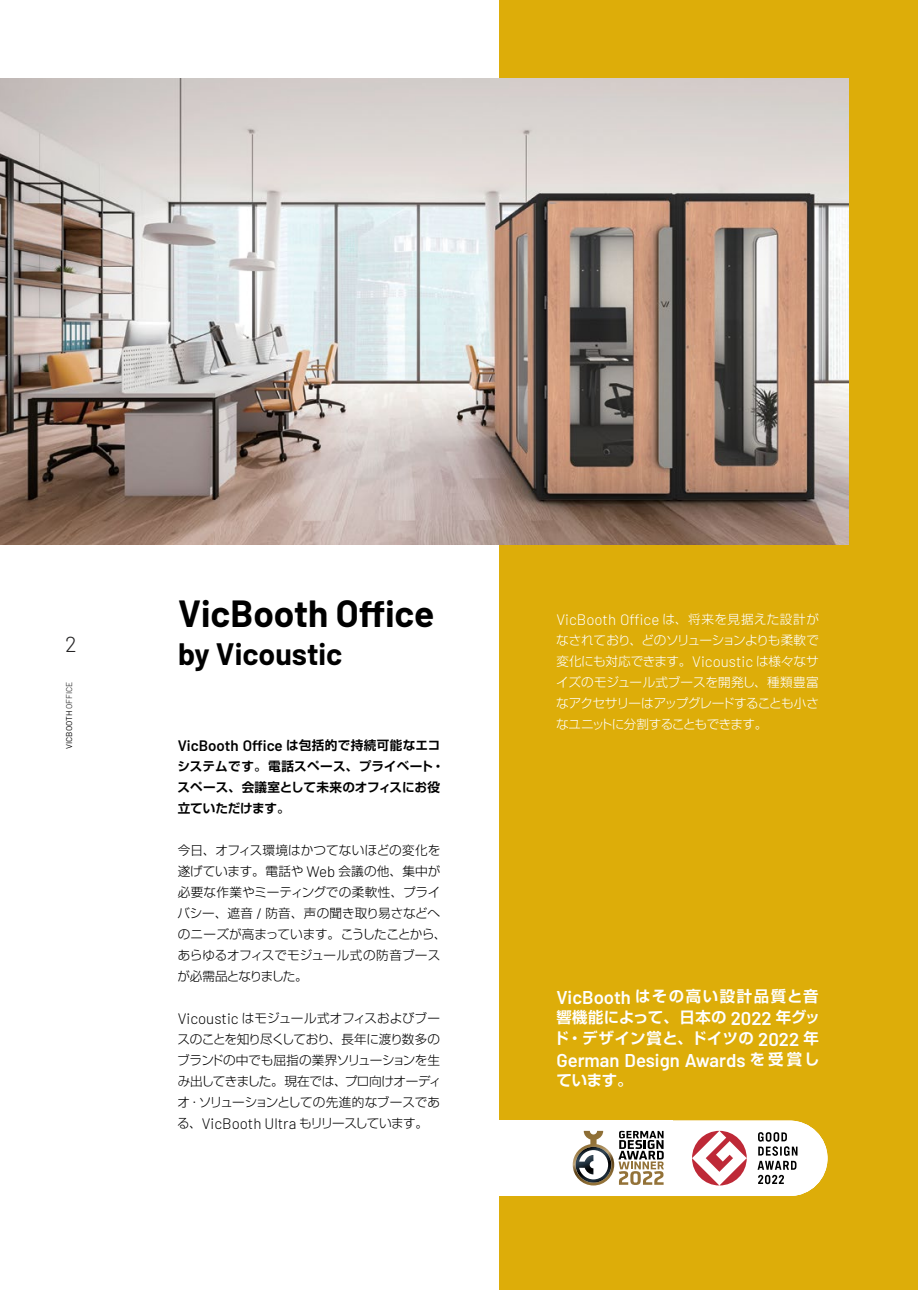
<style>
.page{position:relative;width:918px;height:1290px;background:#fff}
.page>*{position:absolute;margin:0;border:0;box-sizing:border-box;transform-origin:0 0}
.t1{font:700 36.93px "Barlow";color:#000}
.t2{font:700 30.28px "Barlow";color:#000}
.t3{font:300 21.88px "Barlow";color:#242324}
.t4{font:600 18.55px "Barlow";color:#fff}
.t5{font:700 15.4px/21px "Shin Go Pro De";letter-spacing:.035em;color:#fff;text-align:justify}
.t6{font:600 15.05px "Barlow";color:#000}
.t7{font:300 15.05px "Barlow";color:#fff}
.t8{font:300 12.6px/21px "Shin Go Pro";letter-spacing:-.02em;color:#000}
.t9{font:300 12.6px/21px "Shin Go Pro";color:#000}
.t10{font:300 12.6px/21px "Shin Go Pro";letter-spacing:-.05em;color:#fff;text-align:justify}
.t11{font:700 12.6px/21px "Shin Go Pro De";letter-spacing:.005em;color:#000}
.t12{font:8.4px "Barlow";color:#000}
.s1{font-weight:300}
.s2{font-family:"Shin Go Pro De";font-weight:700;font-size:12.6px}
.s3{font-family:"Barlow";font-size:15.05px}
.s4{font-family:"Shin Go Pro";font-size:12.6px}
.s5{font-family:"Barlow";font-weight:600;font-size:18.55px}
.s6{font-family:"Shin Go Pro De";font-weight:700;font-size:15.4px}
</style>
<div class="page">
<div style="left:499px;top:0;width:419px;height:1290px;background:#ddad09"></div>
<img style="left:0;top:78px;width:848px;height:466px">
<div style="left:469px;top:1120px;width:203px;height:76px;background:#fff"></div>
<svg style="left:572px;top:1120px;width:255px;height:76px"></svg>
<h3 class="t3" style="left:65px;top:628px;width:13px">2</h3>
<p class="t12" style="left:63px;top:749px;width:68px;rotate:-90deg">VICBOOTH <span class="s1">OFFICE</span></p>
<h1 class="t1" style="left:178px;top:586px;width:258px">VicBooth Office</h1>
<h2 class="t2" style="left:178px;top:631px;width:166px">by Vicoustic</h2>
<p class="t6" style="left:178px;top:735px;width:264px">VicBooth Office <span class="s2">は包括的で持続可能なエコ</span></p>
<p class="t11" style="left:177px;top:754px;width:268px">システムです。電話スペース、プライベート・スペース、会議室として未来のオフィスにお役立ていただけます。</p>
<p class="t9" style="left:177px;top:838px;width:270px">今日、オフィス環境はかつてないほどの変化を遂げています。電話や <span class="s3">Web</span> 会議の他、集中が必要な作業やミーティングでの柔軟性、プライバシー、遮音 <span class="s3">/</span> 防音、声の聞き取り易さなどへのニーズが高まっています。こうしたことから、あらゆるオフィスでモジュール式の防音ブースが必需品となりました。</p>
<p class="t8" style="left:177px;top:1006px;width:266px"><span class="s3">Vicoustic</span> はモジュール式オフィスおよびブースのことを知り尽くしており、長年に渡り数多のブランドの中でも屈指の業界ソリューションを生み出してきました。現在では、プロ向けオーディオ・ソリューションとしての先進的なブースである、<span class="s3">VicBooth Ultra</span> もリリースしています。</p>
<p class="t7" style="left:556px;top:609px;width:264px">VicBooth Office <span class="s4">は、将来を見据えた設計が</span></p>
<p class="t10" style="left:556px;top:628px;width:265px">なされており、どのソリューションよりも柔軟で変化にも対応できます。<span class="s3">Vicoustic</span> は様々なサイズのモジュール式ブースを開発し、種類豊富なアクセサリーはアップグレードすることも小さなユニットに分割することもできます。</p>
<p class="t5" style="left:553px;top:984px;width:268px"><span class="s5">VicBooth</span> はその高い設計品質と音響機能によって、日本の <span class="s5">2022</span> 年グッド・デザイン賞と、ドイツの <span class="s5">2022</span> 年</p>
<h3 class="t4" style="left:556px;top:1046px;width:264px">German Design Awards <span class="s6">を受賞し</span></h3>
<p class="t5" style="left:556px;top:1068px;width:78px">ています。</p>
</div>
